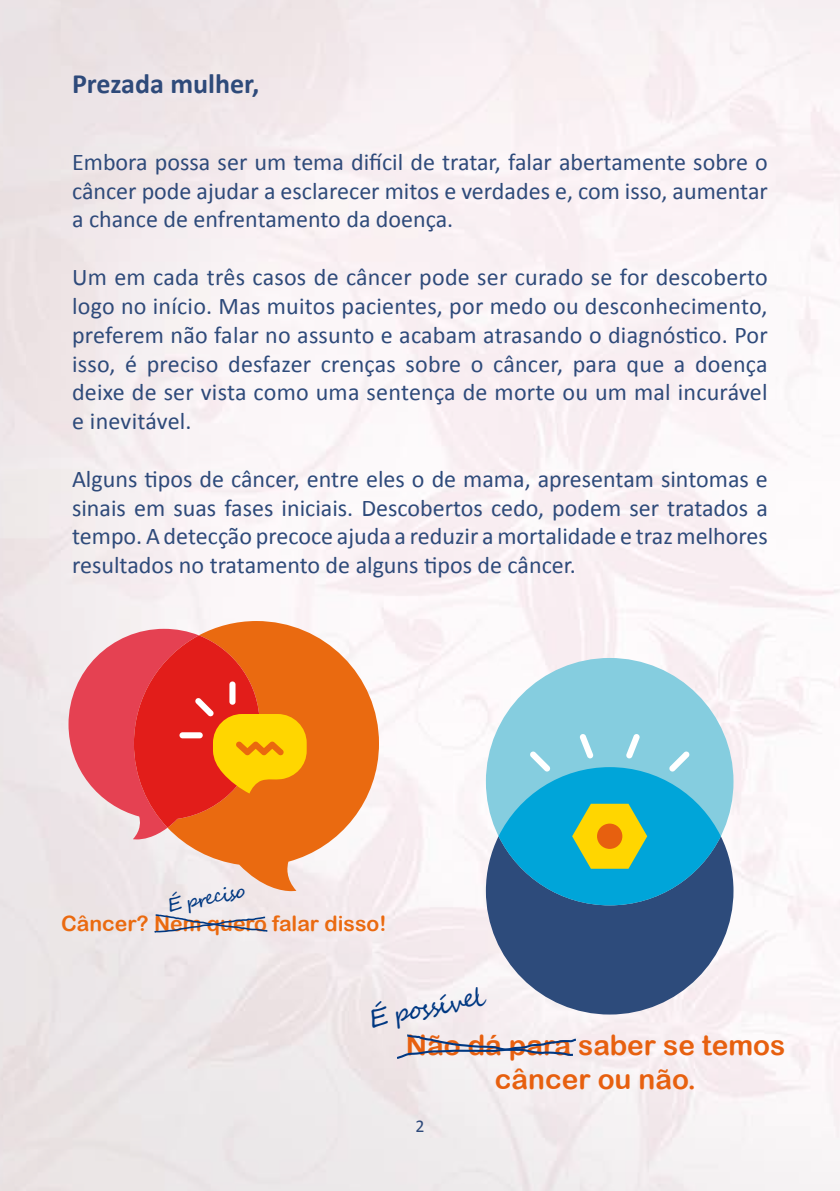
<style>
.page{position:relative;width:840px;height:1191px;background:#fff}
.page>*{position:absolute;margin:0;border:0;box-sizing:border-box;transform-origin:0 0}
.t1{font:28px/33.6px "Arial Rounded MT Bold";color:#e7600f;text-align:center}
.t2{font:700 28px "Calibri";color:#2e4a7a}
.t3{font:25.2px "Segoe Script";color:#003882}
.t4{font:24px/28.8px "Calibri";color:#2e4a7a;text-align:justify}
.t5{font:21.2px "Arial Rounded MT Bold";color:#ea6a10}
.t6{font:19px "Segoe Script";color:#003882}
.t7{font:18px "Calibri";color:#2e4a7a}
</style>
<div class="page">
<svg style="left:167px;top:621px;width:212px;height:270px;fill:#ea6a10"></svg>
<svg style="left:68px;top:629px;width:238px;height:210px;background:#e9653c"></svg>
<svg style="left:152px;top:913px;width:117px;height:21px;background:#cdd0dc"></svg>
<div style="left:485px;top:658px;width:248px;height:247px;background:#85cddf;border-radius:50%"></div>
<svg style="left:485px;top:836px;width:248px;height:178px;background:#586e95"></svg>
<div style="left:498px;top:767px;width:222px;height:138px;background:#00a5d9;border-radius:50%"></div>
<svg style="left:572px;top:803px;width:75px;height:65px"></svg>
<div style="left:596px;top:823px;width:26px;height:26px;background:#e7600f;border-radius:50%"></div>
<svg style="left:669px;top:751px;width:20px;height:20px"></svg>
<svg style="left:530px;top:751px;width:20px;height:20px"></svg>
<svg style="left:579px;top:734px;width:14px;height:24px"></svg>
<svg style="left:626px;top:734px;width:13px;height:24px"></svg>
<svg style="left:394px;top:1033px;width:183px;height:26px"></svg>
<p class="t2" style="left:72px;top:66px;width:189px">Prezada mulher,</p>
<p class="t4" style="left:72px;top:148px;width:697px">Embora possa ser um tema difícil de tratar, falar abertamente sobre o câncer pode ajudar a esclarecer mitos e verdades e, com isso, aumentar a chance de enfrentamento da doença.</p>
<p class="t4" style="left:72px;top:263px;width:697px">U m em cada três casos de câncer pode ser curado se for descoberto logo no início. Mas muitos pacientes, por medo ou desconhecimento, preferem não falar no assunto e acabam atrasando o diagnóstico. Por isso, é preciso desfazer crenças sobre o câncer, para que a doença deixe de ser vista como uma sentença de morte ou um mal incurável e inevitável.</p>
<p class="t4" style="left:72px;top:464px;width:697px">Alguns tipos de câncer, entre eles o de mama, apresentam sintomas e sinais em suas fases iniciais. Descobertos cedo, podem ser tratados a tempo. A detecção precoce ajuda a reduzir a mortalidade e traz melhores resultados no tratamento de alguns tipos de câncer.</p>
<p class="t6" style="left:164px;top:890px;width:81px;rotate:-11deg">É preciso</p>
<p class="t5" style="left:61px;top:910px;width:327px">Câncer? Nem quero falar disso!</p>
<p class="t3" style="left:365px;top:998px;width:117px;rotate:-11deg">É possível</p>
<p class="t1" style="left:405px;top:1028px;width:381px">Não dá para saber se temos câncer ou não.</p>
<p class="t7" style="left:415px;top:1115px;width:11px">2</p>
</div>
